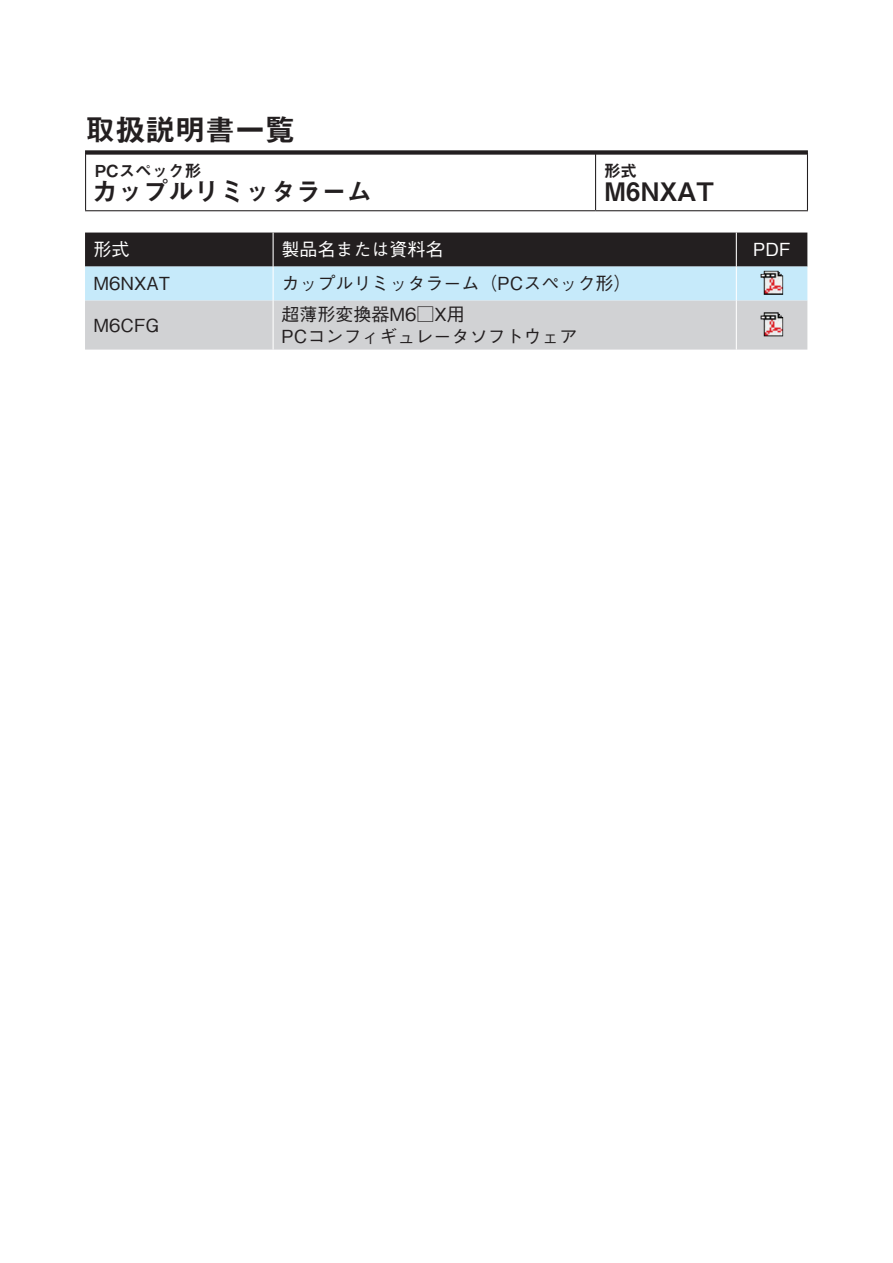
<style>
.page{position:relative;width:893px;height:1263px;background:#fff}
.page>*{position:absolute;margin:0;border:0;box-sizing:border-box;transform-origin:0 0}
.t1{font:30px "Midashi Go Pro MB31";color:#231f20}
.t2{font:25.5px "Midashi Go Pro MB31";color:#231f20}
.t3{font:500 18px "Gothic BBB Pro";color:#231f20}
.t4{font:500 18px "Gothic BBB Pro";color:#fff}
.t5{font:16.5px "Midashi Go Pro MB31";color:#231f20}
</style>
<div class="page">
<div style="left:85px;top:150px;width:723px;height:5px;background:#231f20"></div>
<hr style="left:595px;top:154px;width:1px;height:56px;background:#231f20">
<hr style="left:85px;top:154px;width:1px;height:56px;background:#231f20">
<hr style="left:807px;top:154px;width:1px;height:56px;background:#231f20">
<hr style="left:85px;top:210px;width:511px;height:1px;background:#231f20">
<hr style="left:596px;top:210px;width:212px;height:1px;background:#231f20">
<svg style="left:85px;top:233px;width:722px;height:117px;background:#9ca5ab"></svg>
<hr style="left:273px;top:233px;width:1px;height:34px;background:#fff">
<hr style="left:736px;top:233px;width:1px;height:34px;background:#fff">
<hr style="left:273px;top:267px;width:1px;height:34px;background:#fff">
<hr style="left:736px;top:267px;width:1px;height:34px;background:#fff">
<hr style="left:273px;top:301px;width:1px;height:49px;background:#fff">
<hr style="left:736px;top:301px;width:1px;height:49px;background:#fff">
<img style="left:761px;top:271px;width:22px;height:24px">
<img style="left:761px;top:312px;width:22px;height:24px">
<h1 class="t1" style="left:85px;top:106px;width:211px">取扱説明書一覧</h1>
<p class="t5" style="left:95px;top:157px;width:108px">PCスペック形</p>
<h2 class="t2" style="left:92px;top:171px;width:282px">カップルリミッタラーム</h2>
<p class="t4" style="left:94px;top:235px;width:37px">形式</p>
<p class="t4" style="left:282px;top:235px;width:163px">製品名または資料名</p>
<p class="t5" style="left:604px;top:157px;width:34px">形式</p>
<h2 class="t2" style="left:604px;top:171px;width:112px">M6NXAT</h2>
<p class="t3" style="left:94px;top:269px;width:78px">M6NXAT</p>
<p class="t3" style="left:94px;top:311px;width:67px">M6CFG</p>
<p class="t3" style="left:282px;top:269px;width:351px">カップルリミッタラーム（PCスペック形(</p>
<p class="t3" style="left:282px;top:299px;width:185px">超薄形変換器M6□X用</p>
<p class="t3" style="left:282px;top:322px;width:297px">PCコンフィギュレータソフトウェア</p>
<p class="t4" style="left:753px;top:235px;width:39px">PDF</p>
</div>
